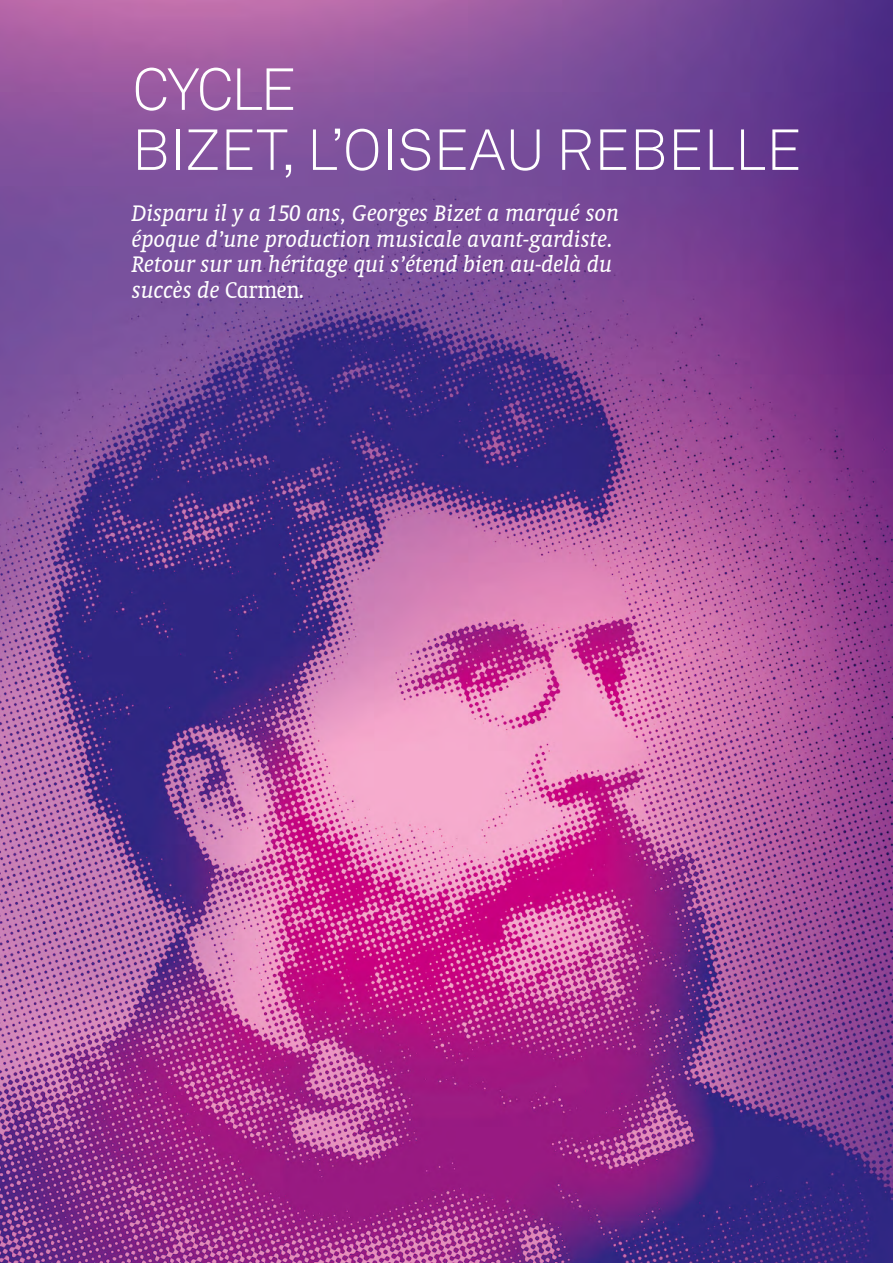
<style>
.page{position:relative;width:893px;height:1263px;background:#fff}
.page>*{position:absolute;margin:0;border:0;box-sizing:border-box;transform-origin:0 0}
.t1{font:300 58.5px "Akkurat LL";letter-spacing:-.04em;color:#fff}
.t2{font:300 57px "Akkurat LL";letter-spacing:.01em;color:#fff}
.t3{font:italic 25.5px/25.5px "Oranda BT";color:#fff}
.s1{font-style:normal;font-stretch:condensed}
</style>
<div class="page">
<img style="left:0;top:0;width:893px;height:1263px">
<h1 class="t1" style="left:132px;top:49px;width:166px">CYCLE</h1>
<h2 class="t2" style="left:132px;top:110px;width:671px">BIZET, L’OISEAU REBELLE</h2>
<p class="t3" style="left:132px;top:200px;width:489px">Disparu il y a 150 ans, Georges Bizet a marqué son époque d’une production musicale avant-gardiste.<br>Retour sur un héritage qui s’étend bien au-delà du succès de <span class="s1">Carmen</span>.</p>
</div>
